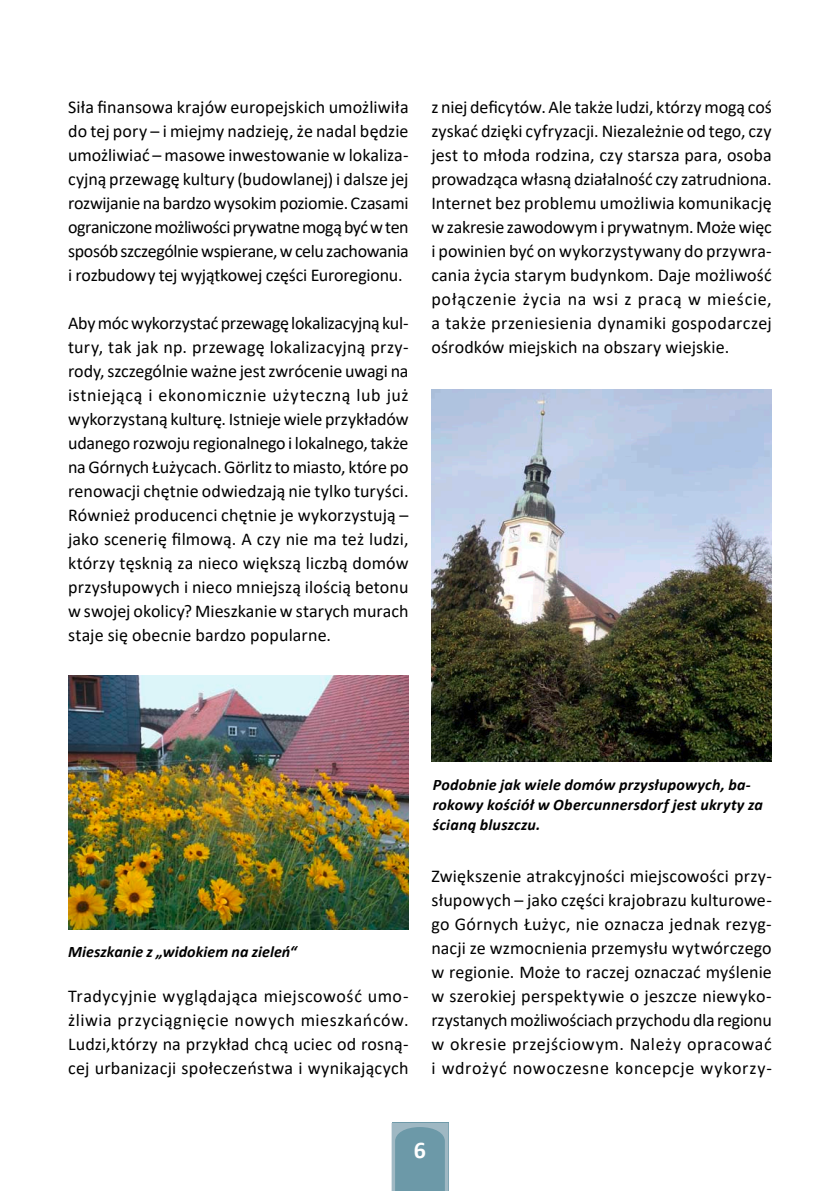
<style>
.page{position:relative;width:840px;height:1191px;background:#fff}
.page>*{position:absolute;margin:0;border:0;box-sizing:border-box;transform-origin:0 0}
.t1{font:700 24px "Calibri";color:#fff}
.t2{font:18px/24px "Calibri";letter-spacing:.01em;color:#000;text-align:justify}
.t3{font:italic 700 16px/20px "Calibri";letter-spacing:.01em;color:#000}
</style>
<div class="page">
<svg style="left:391px;top:1123px;width:57px;height:68px;background:#78a0ae"></svg>
<img style="left:431px;top:389px;width:340px;height:372px">
<img style="left:68px;top:675px;width:340px;height:254px">
<p class="t2" style="left:68px;top:95px;width:342px">Siła finansowa krajów europejskich umożliwiła do tej pory – i miejmy nadzieję, że nadal będzie umożliwiać – masowe inwestowanie w lokaliza&shy;cyjną przewagę kultury (budowlanej) i dalsze jej rozwijanie na bardzo wysokim poziomie. Czasami ograniczone możliwości prywatne mogą być w ten sposób szczególnie wspierane, w celu zachowania i rozbudowy tej wyjątkowej części Euroregionu.</p>
<p class="t2" style="left:68px;top:311px;width:342px">Aby móc wykorzystać przewagę lokalizacyjną kul&shy;tury, tak jak np. przewagę lokalizacyjną przy&shy;rody, szczególnie ważne jest zwrócenie uwagi na istniejącą i ekonomicznie użyteczną lub już wykorzystaną kulturę. Istnieje wiele przykładów udanego rozwoju regionalnego i lokalnego, także na Górnych Łużycach. Görlitz to miasto, które po renowacji chętnie odwiedzają nie tylko turyści.<br>Również producenci chętnie je wykorzystują – jako scenerię filmową. A czy nie ma też ludzi, którzy tęsknią za nieco większą liczbą domów przysłupowych i nieco mniejszą ilością betonu w swojej okolicy? Mieszkanie w starych murach staje się obecnie bardzo popularne.</p>
<p class="t2" style="left:431px;top:95px;width:342px">z niej deficytów. Ale także ludzi, którzy mogą coś zyskać dzięki cyfryzacji. Niezależnie od tego, czy jest to młoda rodzina, czy starsza para, osoba prowadząca własną działalność czy zatrudniona.<br>Internet bez problemu umożliwia komunikację w zakresie zawodowym i prywatnym. Może więc i powinien być on wykorzystywany do przywra&shy;cania życia starym budynkom. Daje możliwość połączenie życia na wsi z pracą w mieście, a także przeniesienia dynamiki gospodarczej ośrodków miejskich na obszary wiejskie.</p>
<p class="t3" style="left:68px;top:940px;width:230px">Mieszkanie z „widokiem na zieleń“</p>
<p class="t2" style="left:68px;top:983px;width:342px">Tradycyjnie wyglądająca miejscowość umo&shy;żliwia przyciągnięcie nowych mieszkańców.<br>Ludzi,którzy na przykład chcą uciec od rosną&shy;cej urbanizacji społeczeństwa i wynikających</p>
<p class="t3" style="left:432px;top:774px;width:331px">Podobnie jak wiele domów przysłupowych, ba&shy;rokowy kościół w Obercunnersdorf jest ukryty za ścianą bluszczu.</p>
<p class="t2" style="left:431px;top:863px;width:342px">Zwiększenie atrakcyjności miejscowości przy&shy;słupowych – jako części krajobrazu kulturowe&shy;go Górnych Łużyc, nie oznacza jednak rezyg&shy;nacji ze wzmocnienia przemysłu wytwórczego w regionie. Może to raczej oznaczać myślenie w szerokiej perspektywie o jeszcze niewyko&shy;rzystanych możliwościach przychodu dla regionu w okresie przejściowym. Należy opracować i wdrożyć nowoczesne koncepcje wykorzy-</p>
<h1 class="t1" style="left:413px;top:1133px;width:14px">6</h1>
</div>
